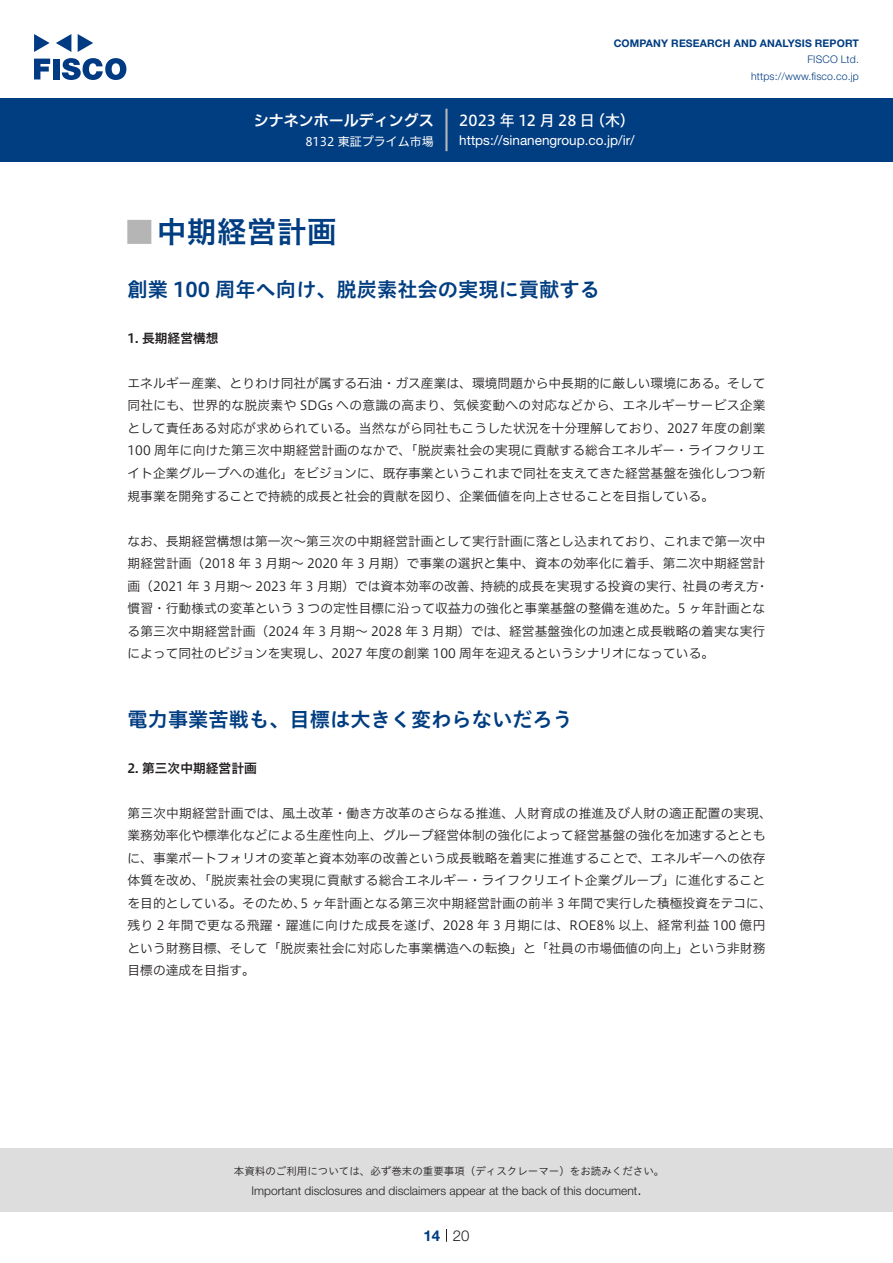
<style>
.page{position:relative;width:893px;height:1263px;background:#fff}
.page>*{position:absolute;margin:0;border:0;box-sizing:border-box;transform-origin:0 0}
.t1{font:30px "Hiragino UD Sans Std N W6";color:#003d81}
.t2{font:24px "Hiragino UD Sans Std N W6";color:#b5b5b6}
.t3{font:20.25px "Hiragino UD Sans Std W6";color:#003d81}
.t4{font:15px "Hiragino UD Sans F Std N W5";letter-spacing:.01em;color:#fff}
.t5{font:15px "Hiragino UD Sans F Std N W6";color:#fff}
.t6{font:300 15px "Helvetica Neue LT Std";color:#231f20}
.t7{font:700 15px "Helvetica Neue LT Std";color:#003d81}
.t8{font:13.5px "Helvetica Neue LT Std";color:#fff}
.t9{font:12.75px/22.5px "Hiragino UD Sans F Std N W3";color:#231f20}
.t10{font:12.75px "Hiragino UD Sans F Std N W6";color:#231f20}
.t11{font:300 12px "Helvetica Neue LT Std";color:#231f20}
.t12{font:12px "Hiragino UD Sans F Std N W4";color:#fff}
.t13{font:10.5px "Hiragino UD Sans Std W3";color:#231f20}
.t14{font:700 10.5px "Helvetica Neue LT Std";letter-spacing:.015em;color:#003d81}
.t15{font:300 10.5px/16.5px "Helvetica Neue LT Std";letter-spacing:.015em;color:#003d81;text-align:right}
</style>
<div class="page">
<div style="left:0;top:1148px;width:893px;height:64px;background:#ddd"></div>
<svg style="left:34px;top:59px;width:16px;height:20px"></svg>
<div style="left:53px;top:59px;width:6px;height:20px;background:#003a83"></div>
<svg style="left:62px;top:58px;width:64px;height:22px"></svg>
<svg style="left:34px;top:34px;width:16px;height:18px"></svg>
<svg style="left:78px;top:34px;width:15px;height:18px"></svg>
<svg style="left:56px;top:34px;width:15px;height:18px"></svg>
<div style="left:0;top:98px;width:893px;height:64px;background:#003d81"></div>
<hr style="left:445px;top:109px;width:3px;height:42px;background:#b5b5b6">
<svg style="left:446px;top:1229px;width:1px;height:13px"></svg>
<p class="t5" style="left:254px;top:109px;width:182px">シナネンホールディングス</p>
<p class="t12" style="left:305px;top:132px;width:130px">8132 東証プライム市場</p>
<p class="t14" style="left:614px;top:37px;width:247px">COMPANY RESEARCH AND ANALYSIS REPORT</p>
<p class="t15" style="left:751px;top:51px;width:109px">FISCO Ltd. https://www.fisco.co j p.</p>
<p class="t4" style="left:590px;top:109px;width:46px">（木(</p>
<p class="t4" style="left:459px;top:109px;width:137px">2023 年 12 月 28 日</p>
<p class="t8" style="left:459px;top:132px;width:177px">https://sinanengroup. c o j p. /i r/</p>
<h1 class="t1" style="left:157px;top:209px;width:181px">中期経営計画</h1>
<h2 class="t2" style="left:128px;top:213px;width:25px">█</h2>
<h3 class="t3" style="left:128px;top:274px;width:474px">創業 100 周年へ向け、脱炭素社会の実現に貢献する</h3>
<p class="t10" style="left:128px;top:328px;width:93px">1. 長期経営構想</p>
<p class="t9" style="left:128px;top:371px;width:639px;text-align:justify">エネルギー産業、とりわけ同社が属する石油・ガス産業は、環境問題から中長期的に厳しい環境にある。そして同社にも、世界的な脱炭素や SDGs への意識の高まり、気候変動への対応などから、エネルギーサービス企業として責任ある対応が求められている。当然ながら同社もこうした状況を十分理解しており、2027 年度の創業100 周年に向けた第三次中期経営計画のなかで、「脱炭素社会の実現に貢献する総合エネルギー・ライフクリエイト企業グループへの進化」をビジョンに、既存事業というこれまで同社を支えてきた経営基盤を強化しつつ新規事業を開発することで持続的成長と社会的貢献を図り、企業価値を向上させることを目指している。</p>
<p class="t9" style="left:128px;top:529px;width:642px;text-align:right">なお、長期経営構想は第一次～第三次の中期経営計画として実行計画に落とし込まれており、これまで第一次中期経営計画（2018 年 3 月期～ 2020 年 3 月期）で事業の選択と集中、資本の効率化に着手、第二次中期経営計・</p>
<p class="t9" style="left:128px;top:574px;width:639px">画（2021 年 3 月期～ 2023 年 3 月期）では資本効率の改善、<br>慣習・行動様式の変革という 3 つの定性目標に沿って収益力の強化と事業基盤の整備を進めた。5 ヶ年計画となる第三次中期経営計画（2024 年 3 月期～ 2028 年 3 月期）では、経営基盤強化の加速と成長戦略の着実な実行によって同社のビジョンを実現し、2027 年度の創業 100 周年を迎えるというシナリオになっている。</p>
<p class="t9" style="left:480px;top:574px;width:205px">持続的成長を実現する投資の実行、</p>
<p class="t9" style="left:682px;top:574px;width:78px">社員の考え方</p>
<h3 class="t3" style="left:128px;top:704px;width:447px">電力事業苦戦も、目標は大きく変わらないだろう</h3>
<p class="t10" style="left:128px;top:758px;width:131px">2. 第三次中期経営計画</p>
<p class="t9" style="left:128px;top:801px;width:646px">第三次中期経営計画では、風土改革・働き方改革のさらなる推進、人財育成の推進及び人財の適正配置の実現、業務効率化や標準化などによる生産性向上、グループ経営体制の強化によって経営基盤の強化を加速するとともに、事業ポートフォリオの変革と資本効率の改善という成長戦略を着実に推進することで、エネルギーへの依存体質を改め、「脱炭素社会の実現に貢献する総合エネルギー・ライフクリエイト企業グループ」に進化することを目的としている。そのため 5、ヶ年計画となる第三次中期経営計画の前半 3 年間で実行した積極投資をテコに、残り 2 年間で更なる飛躍・躍進に向けた成長を遂げ、2028 年 3 月期には、ROE8% 以上、経常利益 100 億円という財務目標、そして「脱炭素社会に対応した事業構造への転換」と「社員の市場価値の向上」という非財務目標の達成を目指す。</p>
<p class="t13" style="left:234px;top:1163px;width:432px">本資料のご利用については、必ず巻末の重要事項（ディスクレーマー）をお読みください。</p>
<p class="t6" style="left:637px;top:1180px;width:6px">.</p>
<p class="t11" style="left:251px;top:1183px;width:387px">Important disclosures and disclaimers appear at the back of this document</p>
<p class="t7" style="left:423px;top:1226px;width:18px">14</p>
<p class="t6" style="left:453px;top:1226px;width:18px">20</p>
</div>
